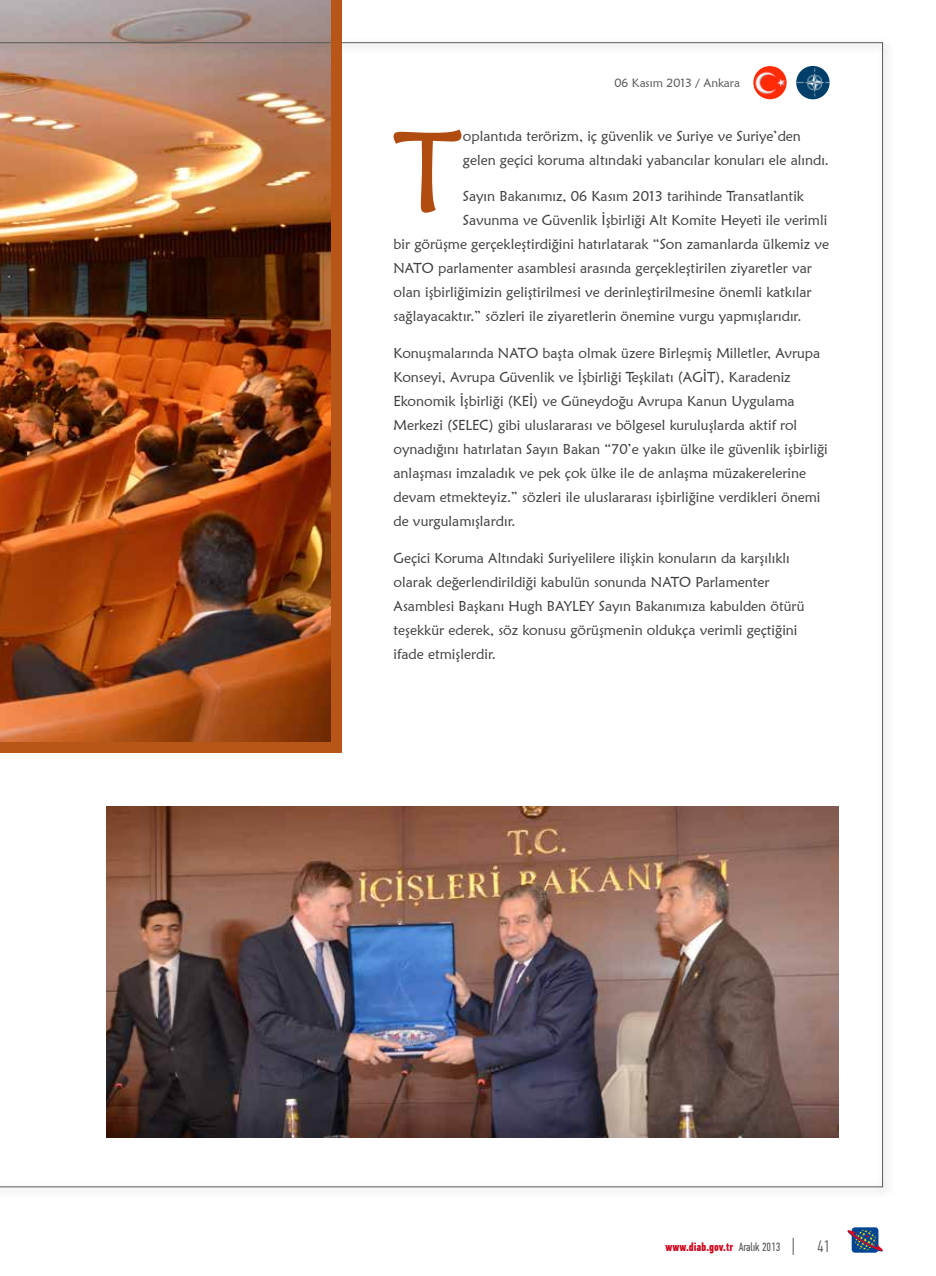
<style>
.page{position:relative;width:936px;height:1276px;background:#fff}
.page>*{position:absolute;margin:0;border:0;box-sizing:border-box;transform-origin:0 0}
.t1{font:116.1px "Maiandra GD";color:#b14c11}
.t2{font:300 16.5px "PF Din Text Comp Pro";color:#58585a}
.t3{font:14.25px/24px "Maiandra GD";color:#3e3d40}
.t4{font:700 12px "PF Din Text Comp Pro";color:#cd071e}
.t5{font:12px "Maiandra GD";color:#58585a}
.s1{font-weight:400;color:#58585a}
</style>
<div class="page">
<img style="left:0;top:0;width:331px;height:37px">
<svg style="left:792px;top:1237px;width:1px;height:17px"></svg>
<div style="left:851px;top:1227px;width:27px;height:25px;background:#004494;border-radius:3px"></div>
<svg style="left:847px;top:1229px;width:36px;height:23px"></svg>
<img style="left:0;top:42px;width:882px;height:1145px">
<img style="left:796px;top:66px;width:33px;height:33px;border-radius:17px">
<img style="left:753px;top:66px;width:33px;height:33px;border-radius:17px">
<div style="left:331px;top:0;width:10px;height:748px;background:#b85618"></div>
<div style="left:0;top:742px;width:341px;height:11px;background:#b85618"></div>
<p class="t5" style="left:614px;top:76px;width:127px">06 Kasım 2013 / Ankara</p>
<h1 class="t1" style="left:393px;top:101px;width:71px">T</h1>
<p class="t3" style="left:463px;top:123px;width:367px">oplantıda terörizm, iç güvenlik ve Suriye ve Suriye’den gelen geçici koruma altındaki yabancılar konuları ele alındı.</p>
<p class="t3" style="left:463px;top:184px;width:342px">Sayın Bakanımız, 06 Kasım 2013 tarihinde Transatlantik</p>
<p class="t3" style="left:463px;top:208px;width:366px">Savunma ve Güvenlik İşbirliği Alt Komite Heyeti ile verimli</p>
<p class="t3" style="left:393px;top:232px;width:437px">bir görüşme gerçekleştirdiğini hatırlatarak “Son zamanlarda ülkemiz ve</p>
<p class="t3" style="left:393px;top:256px;width:420px">NATO parlamenter asamblesi arasında gerçekleştirilen ziyaretler var</p>
<p class="t3" style="left:393px;top:280px;width:419px">olan işbirliğimizin geliştirilmesi ve derinleştirilmesine önemli katkılar</p>
<p class="t3" style="left:393px;top:304px;width:409px">sağlayacaktır.” sözleri ile ziyaretlerin önemine vurgu yapmışlarıdır.</p>
<p class="t3" style="left:393px;top:341px;width:436px">Konuşmalarında NATO başta olmak üzere Birleşmiş Milletler, Avrupa Konseyi, Avrupa Güvenlik ve İşbirliği Teşkilatı (AGİT), Karadeniz Ekonomik İşbirliği (KEİ) ve Güneydoğu Avrupa Kanun Uygulama Merkezi (SELEC) gibi uluslararası ve bölgesel kuruluşlarda aktif rol oynadığını hatırlatan Sayın Bakan “70’e yakın ülke ile güvenlik işbirliği anlaşması imzaladık ve pek çok ülke ile de anlaşma müzakerelerine devam etmekteyiz.” sözleri ile uluslararası işbirliğine verdikleri önemi de vurgulamışlardır.</p>
<p class="t3" style="left:393px;top:546px;width:412px">Geçici Koruma Altındaki Suriyelilere ilişkin konuların da karşılıklı olarak değerlendirildiği kabulün sonunda NATO Parlamenter Asamblesi Başkanı Hugh BAYLEY Sayın Bakanımıza kabulden ötürü teşekkür ederek, söz konusu görüşmenin oldukça verimli geçtiğini ifade etmişlerdir.</p>
<p class="t4" style="left:665px;top:1239px;width:116px">www.diab.gov.tr <span class="s1">Aralık 2013</span></p>
<p class="t2" style="left:817px;top:1237px;width:14px">41</p>
</div>
